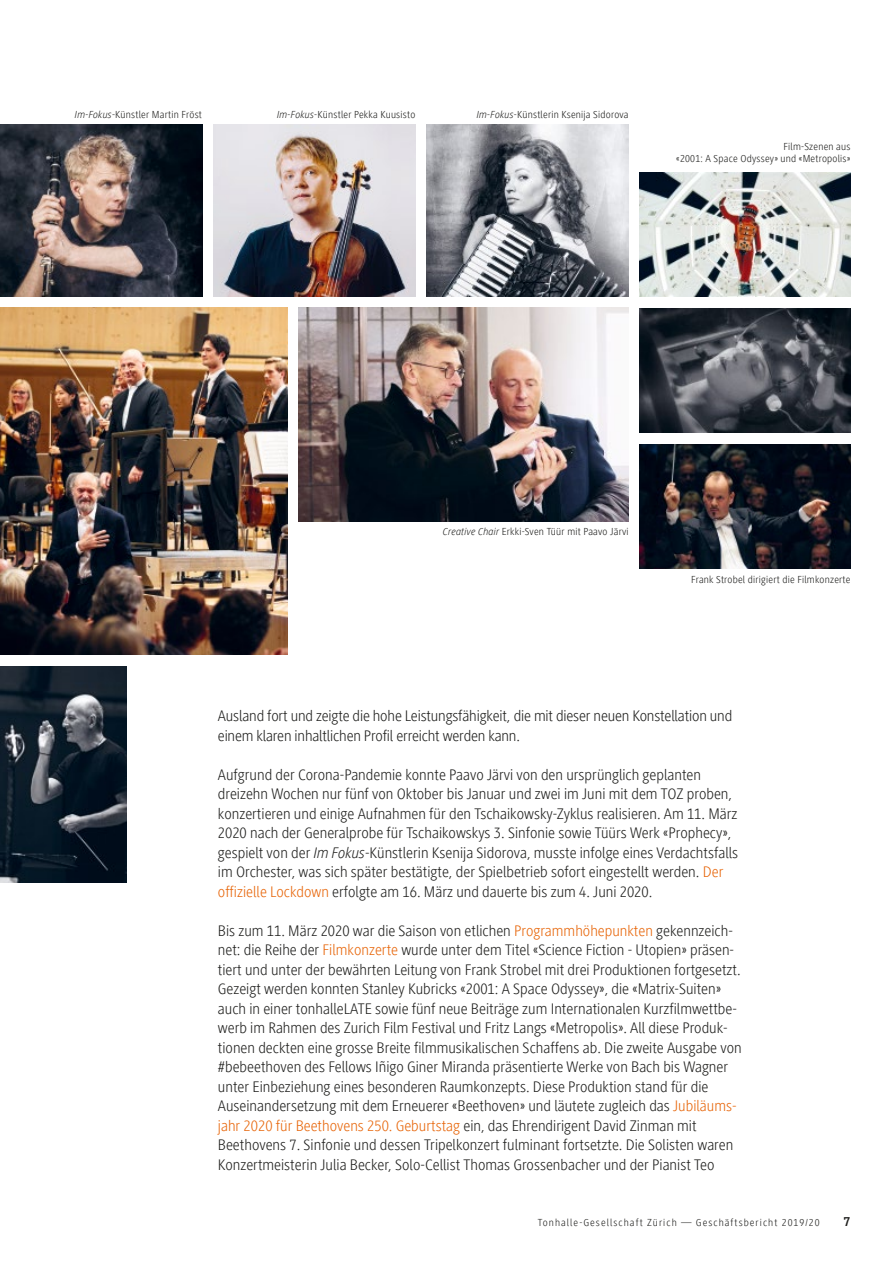
<style>
.page{position:relative;width:893px;height:1263px;background:#fff}
.page>*{position:absolute;margin:0;border:0;box-sizing:border-box;transform-origin:0 0}
.t1{font:300 15.75px/19.5px "Generis Sans Com";color:#1d1d1b}
.t2{font:700 13.5px "Generis Sans Com";color:#1d1d1b}
.t3{font:300 10.5px/12px "Generis Sans Com";letter-spacing:.02em;color:#1d1d1b;text-align:right}
.t4{font:300 10.5px "Generis Sans Com";letter-spacing:.1em;color:#1d1d1b}
.s1{font-style:italic}
.s2{color:#e76407}
</style>
<div class="page">
<img style="left:0;top:308px;width:287px;height:347px">
<img style="left:0;top:666px;width:126px;height:216px">
<img style="left:427px;top:124px;width:202px;height:173px">
<img style="left:0;top:124px;width:202px;height:173px">
<img style="left:213px;top:124px;width:202px;height:173px">
<img style="left:298px;top:308px;width:331px;height:213px">
<img style="left:640px;top:172px;width:210px;height:125px">
<img style="left:640px;top:308px;width:210px;height:125px">
<img style="left:640px;top:444px;width:210px;height:125px">
<p class="t3" style="left:75px;top:109px;width:129px"><span class="s1">Im-Fokus</span>-Künstler Martin Fröst</p>
<p class="t3" style="left:277px;top:109px;width:140px"><span class="s1">Im-Fokus</span>-Künstler Pekka Kuusisto</p>
<p class="t3" style="left:477px;top:109px;width:153px"><span class="s1">Im-Fokus</span>-Künstlerin Ksenija Sidorova</p>
<p class="t3" style="left:676px;top:141px;width:176px">Film-Szenen aus<br>«2001: A Space Odyssey» und «Metropolis»</p>
<p class="t3" style="left:443px;top:525px;width:187px"><span class="s1">Creative Chair</span> Erkki-Sven Tüür mit Paavo Järvi</p>
<p class="t3" style="left:691px;top:574px;width:161px">Frank Strobel dirigiert die Filmkonzerte</p>
<p class="t1" style="left:218px;top:706px;width:516px">Ausland fort und zeigte die hohe Leistungsfähigkeit, die mit dieser neuen Konstellation und einem klaren inhaltlichen Profil erreicht werden kann.</p>
<p class="t1" style="left:218px;top:765px;width:522px">Aufgrund der Corona-Pandemie konnte Paavo Järvi von den ursprünglich geplanten dreizehn Wochen nur fünf von Oktober bis Januar und zwei im Juni mit dem TOZ proben, konzertieren und einige Aufnahmen für den Tschaikowsky-Zyklus realisieren. Am 11. März 2020 nach der Generalprobe für Tschaikowskys 3. Sinfonie sowie Tüürs Werk «Prophecy», gespielt von der <span class="s1">Im Fokus</span>-Künstlerin Ksenija Sidorova, musste infolge eines Verdachtsfalls im Orchester, was sich später bestätigte, der Spielbetrieb sofort eingestellt werden. <span class="s2">Der offizielle Lockdown</span> erfolgte am 16. März und dauerte bis zum 4. Juni 2020.</p>
<p class="t1" style="left:218px;top:921px;width:525px">Bis zum 11. März 2020 war die Saison von etlichen <span class="s2">Programmhöhepunkten</span> gekennzeich&shy;net: die Reihe der <span class="s2">Filmkonzerte</span> wurde unter dem Titel «Science Fiction - Utopien» präsen&shy;tiert und unter der bewährten Leitung von Frank Strobel mit drei Produktionen fortgesetzt.<br>Gezeigt werden konnten Stanley Kubricks «2001: A Space Odyssey», die «Matrix-Suiten» auch in einer tonhalleLATE sowie fünf neue Beiträge zum Internationalen Kurzfilmwettbe&shy;werb im Rahmen des Zurich Film Festival und Fritz Langs «Metropolis». All diese Produk&shy;tionen deckten eine grosse Breite filmmusikalischen Schaffens ab. Die zweite Ausgabe von #bebeethoven des Fellows Iñigo Giner Miranda präsentierte Werke von Bach bis Wagner unter Einbeziehung eines besonderen Raumkonzepts. Diese Produktion stand für die Auseinandersetzung mit dem Erneuerer «Beethoven» und läutete zugleich das <span class="s2">Jubiläums&shy;jahr 2020 für Beethovens 250. Geburtstag</span> ein, das Ehrendirigent David Zinman mit Beethovens 7. Sinfonie und dessen Tripelkonzert fulminant fortsetzte. Die Solisten waren Konzertmeisterin Julia Becker, Solo-Cellist Thomas Grossenbacher und der Pianist Teo</p>
<p class="t4" style="left:538px;top:1217px;width:283px">Tonhalle-Gesellschaft Zürich — Geschäftsbericht 2019/20</p>
<p class="t2" style="left:843px;top:1214px;width:8px">7</p>
</div>
